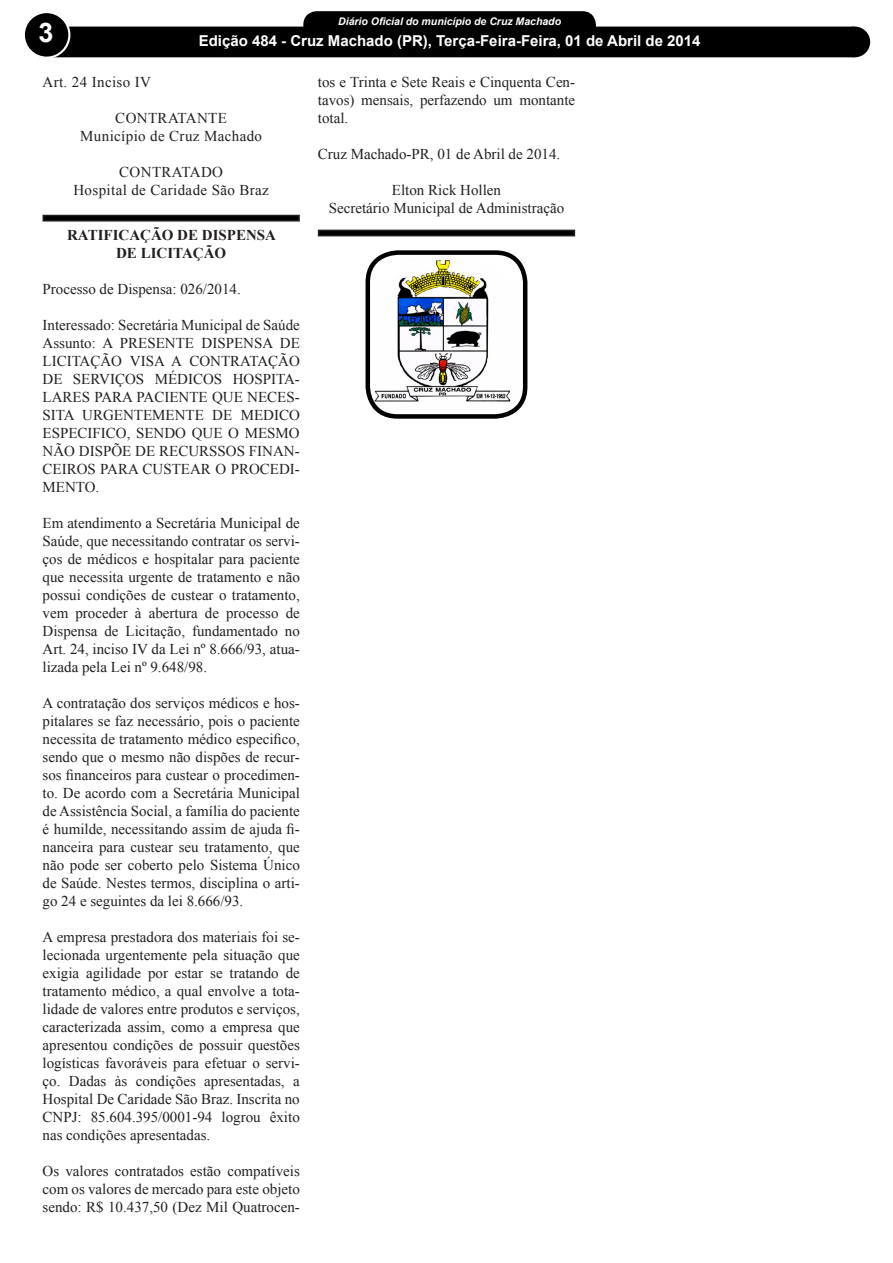
<style>
.page{position:relative;width:893px;height:1263px;background:#fff}
.page>*{position:absolute;margin:0;border:0;box-sizing:border-box;transform-origin:0 0}
.t1{font:700 27px "Arial";color:#fff}
.t2{font:15px/18px "Times New Roman";color:#231f20;text-align:justify}
.t3{font:15px "Times New Roman";letter-spacing:.025em;color:#231f20}
.t4{font:700 15px "Arial";color:#fff}
.t5{font:700 15px "Times New Roman";color:#231f20}
.t6{font:italic 700 10.5px "Arial";color:#fff}
</style>
<div class="page">
<div style="left:305px;top:13px;width:289px;height:27px;background:#000;border-radius:12px"></div>
<div style="left:303px;top:11px;width:293px;height:31px;border:3px solid #000;border-radius:12px"></div>
<div style="left:39px;top:27px;width:815px;height:30px;background:#000"></div>
<div style="left:24px;top:12px;width:45px;height:46px;background:#000;border-radius:50%"></div>
<div style="left:23px;top:11px;width:47px;height:48px;border:2px solid #fff;border-radius:50%"></div>
<div style="left:840px;top:27px;width:29px;height:29px;background:#000;border-radius:50%"></div>
<div style="left:839px;top:27px;width:31px;height:30px;border:2px solid #000;border-radius:50%"></div>
<img style="left:370px;top:259px;width:155px;height:152px">
<div style="left:366px;top:250px;width:161px;height:169px;border:4px solid #000;border-radius:30px"></div>
<svg style="left:42px;top:214px;width:258px;height:8px;background:#333232"></svg>
<svg style="left:317px;top:229px;width:259px;height:8px;background:#343233"></svg>
<p class="t1" style="left:38px;top:14px;width:17px">3</p>
<p class="t6" style="left:338px;top:14px;width:224px">Diário Oficial do município de Cruz Machado</p>
<p class="t4" style="left:199px;top:30px;width:503px">Edição 484 - Cruz Machado (PR), Terça-Feira-Feira, 01 de Abril de 2014</p>
<p class="t3" style="left:43px;top:71px;width:110px">Art. 24 Inciso IV</p>
<p class="t3" style="left:115px;top:107px;width:113px">CONTRATANTE</p>
<p class="t3" style="left:80px;top:125px;width:183px">Município de Cruz Machado</p>
<p class="t3" style="left:119px;top:161px;width:105px">CONTRATADO</p>
<p class="t3" style="left:73px;top:179px;width:197px">Hospital de Caridade São Braz</p>
<p class="t5" style="left:67px;top:224px;width:210px">RATIFICAÇÃO DE DISPENSA</p>
<p class="t5" style="left:116px;top:242px;width:112px">DE LICITAÇÃO</p>
<p class="t2" style="left:43px;top:279px;width:200px">Processo de Dispensa: 026/2014.</p>
<p class="t2" style="left:43px;top:315px;width:259px">Interessado: Secretária Municipal de Saúde</p>
<p class="t2" style="left:43px;top:333px;width:259px">Assunto: A PRESENTE DISPENSA DE LICITAÇÃO VISA A CONTRATAÇÃO DE SERVIÇOS MÉDICOS HOSPITA-LARES PARA PACIENTE QUE NECES-SITA URGENTEMENTE DE MEDICO ESPECIFICO, SENDO QUE O MESMO NÃO DISPÕE DE RECURSSOS FINAN-CEIROS PARA CUSTEAR O PROCEDI-MENTO.</p>
<p class="t2" style="left:43px;top:513px;width:259px">Em atendimento a Secretária Municipal de Saúde, que necessitando contratar os servi&shy;ços de médicos e hospitalar para paciente que necessita urgente de tratamento e não possui condições de custear o tratamento, vem proceder à abertura de processo de Dispensa de Licitação, fundamentado no Art. 24, inciso IV da Lei nº 8.666/93, atua&shy;lizada pela Lei nº 9.648/98.</p>
<p class="t2" style="left:43px;top:693px;width:259px">A contratação dos serviços médicos e hos&shy;pitalares se faz necessário, pois o paciente necessita de tratamento médico especifico, sendo que o mesmo não dispões de recur&shy;sos financeiros para custear o procedimen&shy;to. De acordo com a Secretária Municipal de Assistência Social, a família do paciente é humilde, necessitando assim de ajuda fi&shy;nanceira para custear seu tratamento, que não pode ser coberto pelo Sistema Único de Saúde. Nestes termos, disciplina o arti&shy;go 24 e seguintes da lei 8.666/93.</p>
<p class="t2" style="left:43px;top:927px;width:259px">A empresa prestadora dos materiais foi se&shy;lecionada urgentemente pela situação que exigia agilidade por estar se tratando de tratamento médico, a qual envolve a tota&shy;lidade de valores entre produtos e serviços, caracterizada assim, como a empresa que apresentou condições de possuir questões logísticas favoráveis para efetuar o servi&shy;ço. Dadas às condições apresentadas, a Hospital De Caridade São Braz. Inscrita no CNPJ: 85.604.395/0001-94 logrou êxito nas condições apresentadas.</p>
<p class="t2" style="left:43px;top:1161px;width:259px">Os valores contratados estão compatíveis com os valores de mercado para este objeto sendo: R$ 10.437,50 (Dez Mil Quatrocen-</p>
<p class="t2" style="left:318px;top:72px;width:259px">tos e Trinta e Sete Reais e Cinquenta Cen&shy;tavos) mensais, perfazendo um montante total.</p>
<p class="t2" style="left:318px;top:144px;width:244px">Cruz Machado-PR, 01 de Abril de 2014.</p>
<p class="t2" style="left:392px;top:180px;width:111px">Elton Rick Hollen</p>
<p class="t2" style="left:329px;top:198px;width:237px">Secretário Municipal de Administração</p>
</div>
